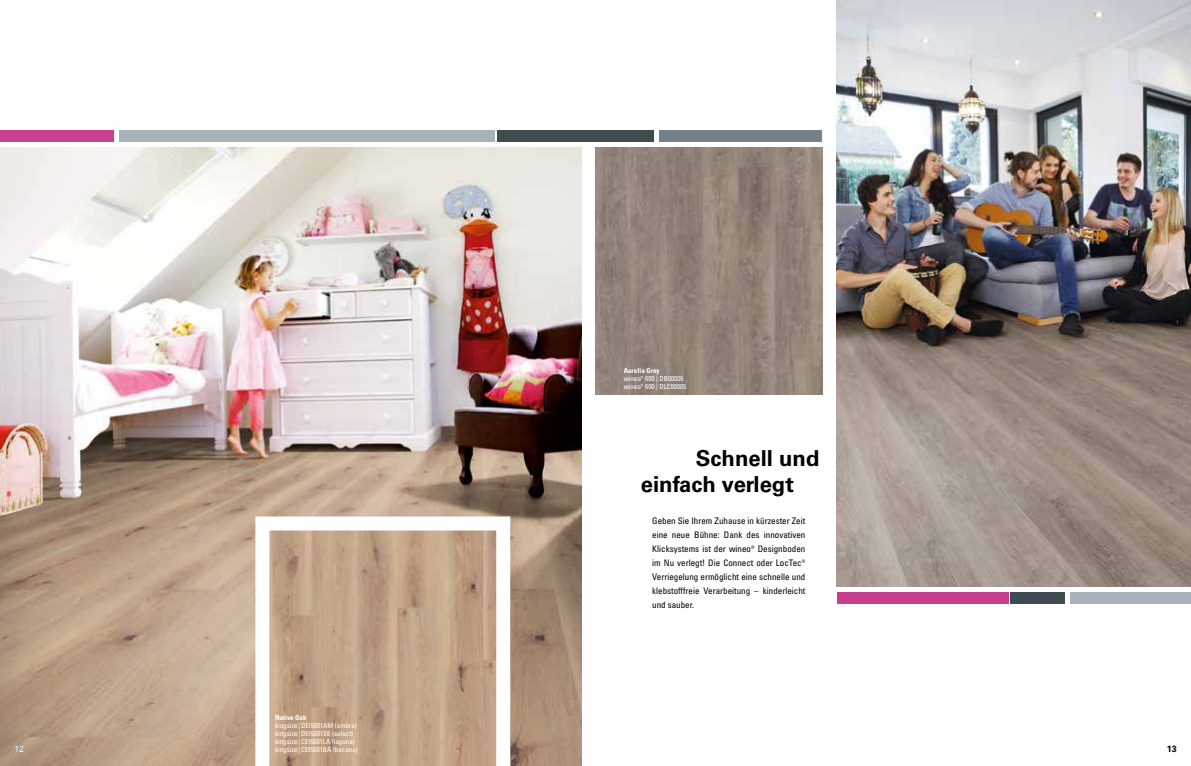
<style>
.page{position:relative;width:1191px;height:766px;background:#fff}
.page>*{position:absolute;margin:0;border:0;box-sizing:border-box;transform-origin:0 0}
.t1{font:700 22px/26.4px "Univers LTCYR 65";color:#000}
.t2{font:condensed 9px/14px "Univers LTCYR 57";color:#000;text-align:justify}
.t3{font:700 9px "Univers LTCYR 65";color:#000}
.t4{font:700 9px "Univers LTCYR 65";color:#fff}
.t5{font:condensed 7px/8px "Univers LTCYR 57";color:#fff}
.t6{font:7px "Univers LTCYR 67 Bold Cond";color:#fff}
</style>
<div class="page">
<img style="left:0;top:147px;width:581px;height:618px">
<img style="left:596px;top:147px;width:226px;height:247px">
<img style="left:836px;top:0;width:355px;height:586px">
<svg style="left:248px;top:509px;width:269px;height:256px;background:#c9ae97"></svg>
<div style="left:497px;top:130px;width:157px;height:12px;background:#3e4b51"></div>
<div style="left:0;top:130px;width:113px;height:12px;background:#c93f90"></div>
<div style="left:119px;top:130px;width:376px;height:12px;background:#a8b3b9"></div>
<div style="left:1071px;top:591px;width:120px;height:12px;background:#a8b3b9"></div>
<div style="left:836px;top:591px;width:172px;height:12px;background:#c93f90"></div>
<div style="left:1010px;top:591px;width:55px;height:12px;background:#3e4b51"></div>
<div style="left:659px;top:130px;width:163px;height:12px;background:#748188"></div>
<p class="t4" style="left:14px;top:742px;width:12px">12</p>
<p class="t6" style="left:275px;top:712px;width:33px">Native Oak</p>
<p class="t5" style="left:275px;top:721px;width:84px">kingsize|DEI5001AM (ambra) kingsize|DEI5001SE (select) kingsize|CEI5001LA (laguna) kingsize|CEI5001BA (bacana)</p>
<p class="t6" style="left:624px;top:366px;width:37px">Aurelia Grey</p>
<p class="t5" style="left:624px;top:374px;width:64px">wineo® 600 | DB00005 wineo® 600 | DLC00005</p>
<h1 class="t1" style="left:641px;top:443px;width:180px;text-indent:55px">Schnell und einfach verlegt</h1>
<p class="t2" style="left:652px;top:513px;width:155px">Geben Sie Ihrem Zuhause in kürzester Zeit eine neue Bühne: Dank des innovativen Klicksystems ist der wineo® Designboden im Nu verlegt! Die Connect oder LocTec® Verriegelung ermöglicht eine schnelle und klebstofffreie Verarbeitung – kinderleicht und sauber.</p>
<p class="t3" style="left:1166px;top:742px;width:12px">13</p>
</div>
